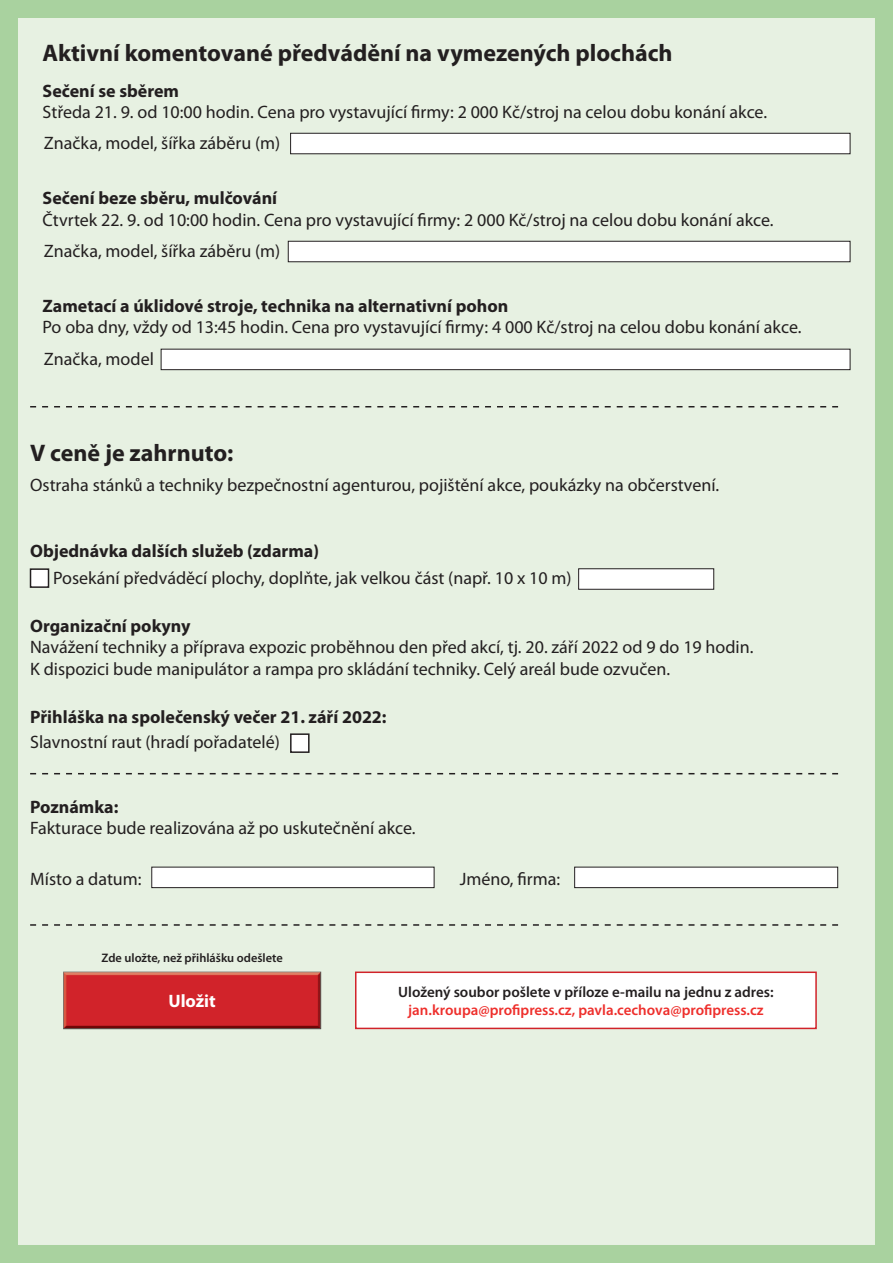
<style>
.page{position:relative;width:893px;height:1263px;background:#fff}
.page>*{position:absolute;margin:0;border:0;box-sizing:border-box;transform-origin:0 0}
.t1{font:700 24px "Myriad Pro";color:#231f20}
.t2{font:18px/21.6px "Myriad Pro";color:#231f20}
.t3{font:700 18px "Myriad Pro";color:#231f20}
.t4{font:700 18px "Myriad Pro";color:#fff}
.t5{font:600 15px "Myriad Pro";color:#ee2f2c}
.t6{font:600 15px "Myriad Pro";color:#231f20}
.t7{font:600 12.3px "Myriad Pro";color:#231f20}
</style>
<div class="page">
<div style="left:9px;top:9px;width:875px;height:1245px;background:#e7f1e2"></div>
<div style="left:0;top:0;width:893px;height:1263px;border:18px solid #a9d29f"></div>
<div style="left:31px;top:569px;width:18px;height:18px;background:#fff"></div>
<div style="left:30px;top:568px;width:19px;height:20px;border:2px solid #231f20"></div>
<div style="left:579px;top:569px;width:135px;height:20px;background:#fff"></div>
<div style="left:578px;top:568px;width:136px;height:22px;border:1px solid #231f20"></div>
<div style="left:152px;top:867px;width:282px;height:21px;background:#fff"></div>
<div style="left:151px;top:867px;width:283px;height:21px;border:1px solid #231f20"></div>
<div style="left:575px;top:867px;width:263px;height:21px;background:#fff"></div>
<div style="left:574px;top:867px;width:264px;height:21px;border:1px solid #231f20"></div>
<svg style="left:30px;top:406px;width:808px;height:1px"></svg>
<svg style="left:30px;top:773px;width:808px;height:1px"></svg>
<svg style="left:30px;top:924px;width:808px;height:2px"></svg>
<div style="left:291px;top:734px;width:18px;height:18px;background:#fff"></div>
<div style="left:290px;top:733px;width:20px;height:20px;border:2px solid #231f20"></div>
<img style="left:64px;top:972px;width:257px;height:57px">
<div style="left:356px;top:972px;width:460px;height:56px;background:#fff"></div>
<div style="left:355px;top:971px;width:462px;height:58px;border:2px solid #d1232a"></div>
<div style="left:291px;top:133px;width:559px;height:21px;background:#fff"></div>
<div style="left:290px;top:133px;width:560px;height:21px;border:1px solid #231f20"></div>
<div style="left:288px;top:241px;width:562px;height:21px;background:#fff"></div>
<div style="left:288px;top:241px;width:562px;height:21px;border:1px solid #231f20"></div>
<div style="left:161px;top:349px;width:689px;height:21px;background:#fff"></div>
<div style="left:161px;top:349px;width:689px;height:21px;border:1px solid #231f20"></div>
<h1 class="t1" style="left:43px;top:43px;width:632px">Aktivní komentované předvádění na vymezených plochách</h1>
<p class="t3" style="left:43px;top:84px;width:138px">Sečení se sběrem</p>
<p class="t2" style="left:43px;top:98px;width:726px;line-height:30.5px">Středa 21. 9. od 10:00 hodin. Cena pro vystavující firmy: 2 000 Kč/stroj na celou dobu konání akce.<br>Značka, model, šířka záběru (m)</p>
<p class="t3" style="left:43px;top:191px;width:236px">Sečení beze sběru, mulčování</p>
<p class="t2" style="left:43px;top:206px;width:733px;line-height:30.9px">Čtvrtek 22. 9. od 10:00 hodin. Cena pro vystavující firmy: 2 000 Kč/stroj na celou dobu konání akce.<br>Značka, model, šířka záběru (m)</p>
<p class="t3" style="left:43px;top:299px;width:467px">Zametací a úklidové stroje, technika na alternativní pohon</p>
<p class="t2" style="left:43px;top:313px;width:760px;line-height:31.2px">Po oba dny, vždy od 13:45 hodin. Cena pro vystavující firmy: 4 000 Kč/stroj na celou dobu konání akce.<br>Značka, model</p>
<h1 class="t1" style="left:30px;top:444px;width:205px">V ceně je zahrnuto:</h1>
<p class="t2" style="left:30px;top:476px;width:691px">Ostraha stánků a techniky bezpečnostní agenturou, pojištění akce, poukázky na občerstvení.</p>
<p class="t3" style="left:30px;top:544px;width:290px">Objednávka dalších služeb (zdarma)</p>
<p class="t2" style="left:53px;top:569px;width:520px">Posekání předváděcí plochy, doplňte, jak velkou část (např. 10 x 10 m)</p>
<p class="t3" style="left:30px;top:619px;width:162px">Organizační pokyny</p>
<p class="t2" style="left:30px;top:638px;width:725px">Navážení techniky a příprava expozic proběhnou den před akcí, tj. 20. září 2022 od 9 do 19 hodin.<br>K dispozici bude manipulátor a rampa pro skládání techniky. Celý areál bude ozvučen.</p>
<p class="t3" style="left:30px;top:710px;width:358px">Přihláška na společenský večer 21. září 2022:</p>
<p class="t2" style="left:30px;top:732px;width:251px">Slavnostní raut (hradí pořadatelé)</p>
<p class="t3" style="left:30px;top:800px;width:90px">Poznámka:</p>
<p class="t2" style="left:30px;top:819px;width:387px">Fakturace bude realizována až po uskutečnění akce.</p>
<p class="t2" style="left:30px;top:870px;width:113px">Místo a datum:</p>
<p class="t2" style="left:460px;top:870px;width:102px">Jméno, firma:</p>
<p class="t7" style="left:102px;top:953px;width:183px">Zde uložte, než přihlášku odešlete</p>
<p class="t4" style="left:168px;top:994px;width:49px">Uložit</p>
<p class="t6" style="left:398px;top:986px;width:377px">Uložený soubor pošlete v příloze e-mailu na jednu z adres:</p>
<p class="t5" style="left:408px;top:1004px;width:357px">jan.kroupa@profipress.cz, pavla.cechova@profipress.cz</p>
</div>
